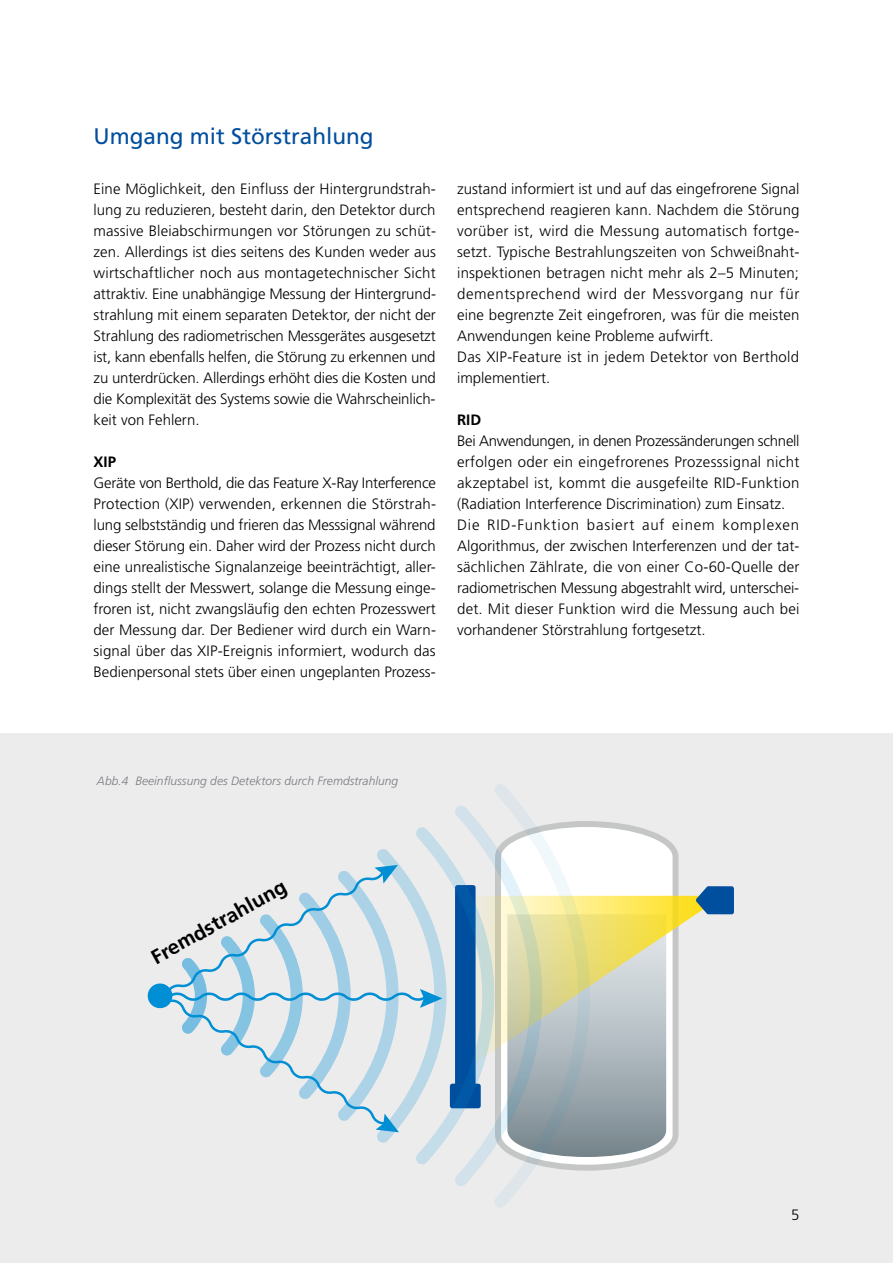
<style>
.page{position:relative;width:893px;height:1263px;background:#fff}
.page>*{position:absolute;margin:0;border:0;box-sizing:border-box;transform-origin:0 0}
.t1{font:22.5px "Frutiger LT Std";color:#004e9e}
.t2{font:700 20.4px "Frutiger LT Std";color:#000}
.t3{font:300 15px/21px "Frutiger LT Std";letter-spacing:.01em;color:#000;text-align:justify}
.t4{font:700 15px "Frutiger LT Std";color:#000}
.t5{font:italic 300 12px "Frutiger LT Std";letter-spacing:.005em;color:#7b7b81}
</style>
<div class="page">
<div style="left:0;top:733px;width:893px;height:530px;background:#ececed"></div>
<div style="left:148px;top:983px;width:24px;height:25px;background:#008fd5;border-radius:50%"></div>
<svg style="left:161px;top:784px;width:573px;height:424px"></svg>
<h1 class="t1" style="left:94px;top:123px;width:282px">Umgang mit Störstrahlung</h1>
<p class="t3" style="left:94px;top:179px;width:344px">Eine Möglichkeit, den Einfluss der Hintergrundstrah&shy;lung zu reduzieren, besteht darin, den Detektor durch massive Bleiabschirmungen vor Störungen zu schüt&shy;zen. Allerdings ist dies seitens des Kunden weder aus wirtschaftlicher noch aus montagetechnischer Sicht attraktiv. Eine unabhängige Messung der Hintergrund&shy;strahlung mit einem separaten Detektor, der nicht der Strahlung des radiometrischen Messgerätes ausgesetzt ist, kann ebenfalls helfen, die Störung zu erkennen und zu unterdrücken. Allerdings erhöht dies die Kosten und die Komplexität des Systems sowie die Wahrscheinlich&shy;keit von Fehlern.</p>
<p class="t4" style="left:94px;top:453px;width:24px">XIP</p>
<p class="t3" style="left:94px;top:473px;width:344px">Geräte von Berthold, die das Feature X-Ray Interference Protection (XIP) verwenden, erkennen die Störstrah&shy;lung selbstständig und frieren das Messsignal während dieser Störung ein. Daher wird der Prozess nicht durch eine unrealistische Signalanzeige beeinträchtigt, aller&shy;dings stellt der Messwert, solange die Messung einge&shy;froren ist, nicht zwangsläufig den echten Prozesswert der Messung dar. Der Bediener wird durch ein Warn&shy;signal über das XIP-Ereignis informiert, wodurch das Bedienpersonal stets über einen ungeplanten Prozess-</p>
<p class="t3" style="left:457px;top:179px;width:344px;text-align:left">zustand informiert ist und auf das eingefrorene Signal entsprechend reagieren kann. Nachdem die Störung vorüber ist, wird die Messung automatisch fortge&shy;setzt. Typische Bestrahlungszeiten von Schweißnaht&shy;inspektionen betragen nicht mehr als 2–5 Minuten; dementsprechend wird der Messvorgang nur für eine begrenzte Zeit eingefroren, was für die meisten Anwendungen keine Probleme aufwirft.<br>Das XIP-Feature ist in jedem Detektor von Berthold implementiert.</p>
<p class="t4" style="left:457px;top:411px;width:26px">RID</p>
<p class="t3" style="left:457px;top:431px;width:344px;text-align:left">Bei Anwendungen, in denen Prozessänderungen schnell erfolgen oder ein eingefrorenes Prozesssignal nicht akzeptabel ist, kommt die ausgefeilte RID-Funktion (Radiation Interference Discrimination) zum Einsatz.<br>Die RID-Funktion basiert auf einem komplexen Algorithmus, der zwischen Interferenzen und der tat&shy;sächlichen Zählrate, die von einer Co-60-Quelle der radiometrischen Messung abgestrahlt wird, unterschei&shy;det. Mit dieser Funktion wird die Messung auch bei vorhandener Störstrahlung fortgesetzt.</p>
<p class="t5" style="left:97px;top:774px;width:303px">Abb.4 Beeinflussung des Detektors durch Fremdstrahlung</p>
<h2 class="t2" style="left:147px;top:948px;width:153px;rotate:-29deg">Fremdstrahlung</h2>
<p class="t3" style="left:791px;top:1205px;width:10px">5</p>
</div>
